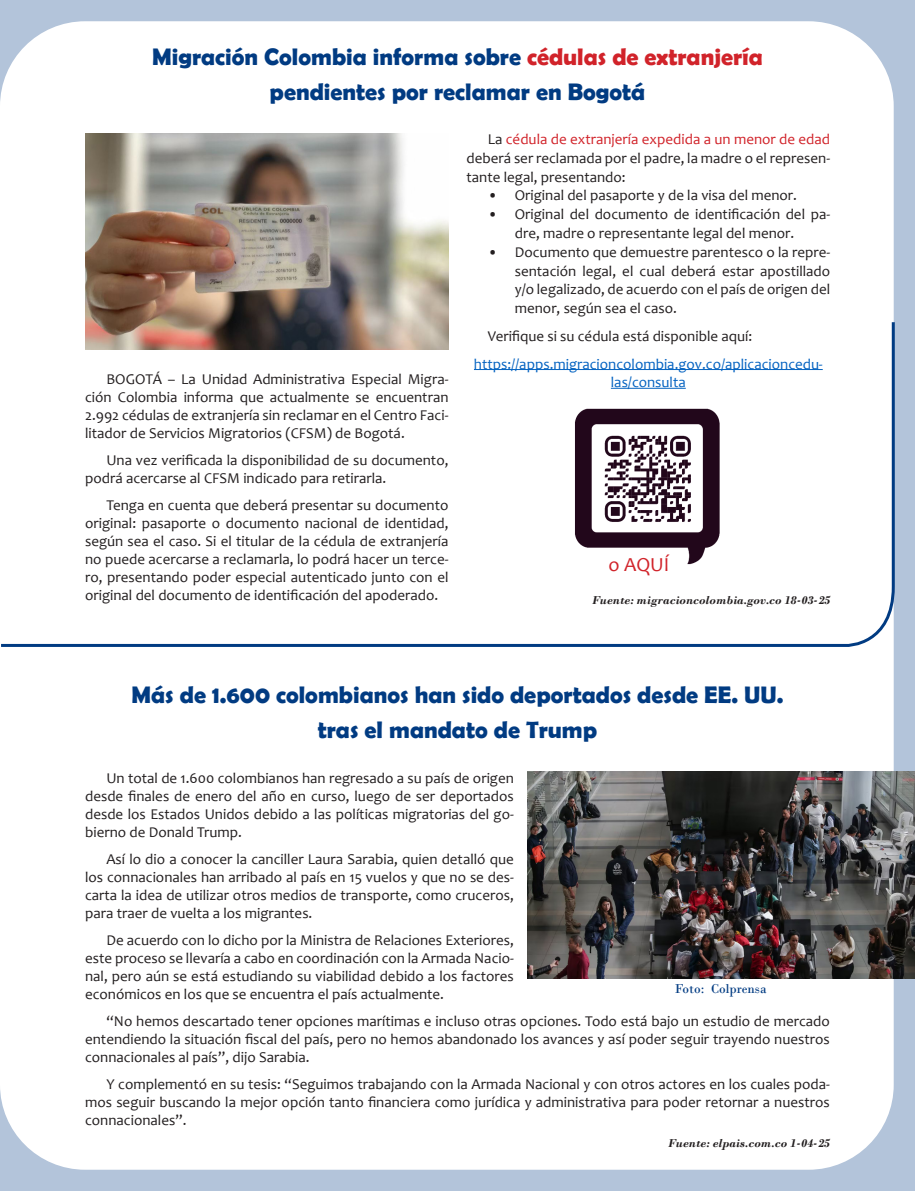
<style>
.page{position:relative;width:915px;height:1191px;background:#fff}
.page>*{position:absolute;margin:0;border:0;box-sizing:border-box;transform-origin:0 0}
.Título{font:700 24px "Berlin Sans FB Demi";color:#013b82}
.Texto{font:19.95px "Candara";color:#d1232a}
.Texto-2{font:15px/18px "Candara";color:#231f20;text-align:justify}
.Texto-3{font:15px/18.8px "Candara";color:#0563c1;text-align:center}
.Leyenda{font:13.5px "Bodoni";color:#013b82}
.Firma{font:italic 700 12px "Bodoni";color:#231f20}
.s1{color:#d1232a}
</style>
<div class="page">
<div style="left:0;top:0;width:914px;height:1191px;background:#b3c4da"></div>
<div style="left:0;top:21px;width:893px;height:1148px;background:#fff;border-radius:85px"></div>
<svg style="left:1px;top:319px;width:894px;height:329px"></svg>
<img style="left:563px;top:403px;width:170px;height:170px">
<div style="left:592px;top:552px;width:93px;height:22px;background:#fff"></div>
<hr style="left:474px;top:369px;width:348px;height:1px;background:#0563c1">
<hr style="left:610px;top:388px;width:75px;height:1px;background:#0563c1">
<img style="left:85px;top:133px;width:363px;height:216px">
<img style="left:527px;top:772px;width:387px;height:206px">
<p class="Título" style="left:152px;top:43px;width:612px">Migración Colombia informa sobre <span class="s1">cédulas de extranjería</span></p>
<p class="Título" style="left:269px;top:77px;width:377px">pendientes por reclamar en Bogotá</p>
<p class="Texto-2" style="left:85px;top:370px;width:365px;text-indent:21px">BOGOTÁ – La Unidad Administrativa Especial Migra&shy;ción Colombia informa que actualmente se encuentran 2.992 cédulas de extranjería sin reclamar en el Centro Faci&shy;litador de Servicios Migratorios (CFSM) de Bogotá.</p>
<p class="Texto-2" style="left:85px;top:451px;width:365px;text-indent:21px">Una vez verificada la disponibilidad de su documento, podrá acercarse al CFSM indicado para retirarla.</p>
<p class="Texto-2" style="left:85px;top:496px;width:365px;text-indent:21px">Tenga en cuenta que deberá presentar su documento original: pasaporte o documento nacional de identidad, según sea el caso. Si el titular de la cédula de extranjería no puede acercarse a reclamarla, lo podrá hacer un terce&shy;ro, presentando poder especial autenticado junto con el original del documento de identificación del apoderado.</p>
<p class="Texto-2" style="left:466px;top:130px;width:365px;line-height:18.8px;text-indent:21px">La <span class="s1">cédula de extranjería expedida a un menor de edad </span>deberá ser reclamada por el padre, la madre o el represen&shy;tante legal, presentando:</p>
<p class="Texto-2" style="left:487px;top:186px;width:310px">• Original del pasaporte y de la visa del menor.</p>
<p class="Texto-2" style="left:487px;top:205px;width:344px;line-height:18.8px;text-align:center">• Original del documento de identificación del pa&shy;dre, madre o representante legal del menor.</p>
<p class="Texto-2" style="left:514px;top:242px;width:317px;line-height:18.8px;text-indent:-27px">• Documento que demuestre parentesco o la repre&shy;sentación legal, el cual deberá estar apostillado y/o legalizado, de acuerdo con el país de origen del menor, según sea el caso.</p>
<p class="Texto-2" style="left:487px;top:327px;width:266px">Verifique si su cédula está disponible aquí:</p>
<p class="Texto-3" style="left:474px;top:354px;width:350px">https://apps.migracioncolombia.gov.co/aplicacioncedu&shy;las/consulta</p>
<p class="Texto" style="left:608px;top:552px;width:62px">o AQUÍ</p>
<p class="Firma" style="left:592px;top:593px;width:239px">Fuente: migracioncolombia.gov.co 18-03-25</p>
<p class="Título" style="left:131px;top:681px;width:653px">Más de 1.600 colombianos han sido deportados desde EE. UU.</p>
<p class="Título" style="left:317px;top:716px;width:281px">tras el mandato de Trump</p>
<p class="Texto-2" style="left:85px;top:768px;width:430px;text-indent:21px">Un total de 1.600 colombianos han regresado a su país de origen desde finales de enero del año en curso, luego de ser deportados desde los Estados Unidos debido a las políticas migratorias del go&shy;bierno de Donald Trump.</p>
<p class="Texto-2" style="left:85px;top:849px;width:430px;text-indent:21px">Así lo dio a conocer la canciller Laura Sarabia, quien detalló que los connacionales han arribado al país en 15 vuelos y que no se des&shy;carta la idea de utilizar otros medios de transporte, como cruceros, para traer de vuelta a los migrantes.</p>
<p class="Texto-2" style="left:85px;top:930px;width:430px;text-indent:21px">De acuerdo con lo dicho por la Ministra de Relaciones Exteriores, este proceso se llevaría a cabo en coordinación con la Armada Nacio&shy;nal, pero aún se está estudiando su viabilidad debido a los factores económicos en los que se encuentra el país actualmente.</p>
<p class="Texto-2" style="left:85px;top:1011px;width:746px;text-indent:21px">“No hemos descartado tener opciones marítimas e incluso otras opciones. Todo está bajo un estudio de mercado entendiendo la situación fiscal del país, pero no hemos abandonado los avances y así poder seguir trayendo nuestros connacionales al país”, dijo Sarabia.</p>
<p class="Texto-2" style="left:85px;top:1074px;width:746px;text-indent:21px">Y complementó en su tesis: “Seguimos trabajando con la Armada Nacional y con otros actores en los cuales poda&shy;mos seguir buscando la mejor opción tanto financiera como jurídica y administrativa para poder retornar a nuestros connacionales”.</p>
<p class="Firma" style="left:668px;top:1135px;width:163px">Fuente: elpais.com.co 1-04-25</p>
<p class="Leyenda" style="left:674px;top:981px;width:93px">Foto: Colprensa</p>
</div>
